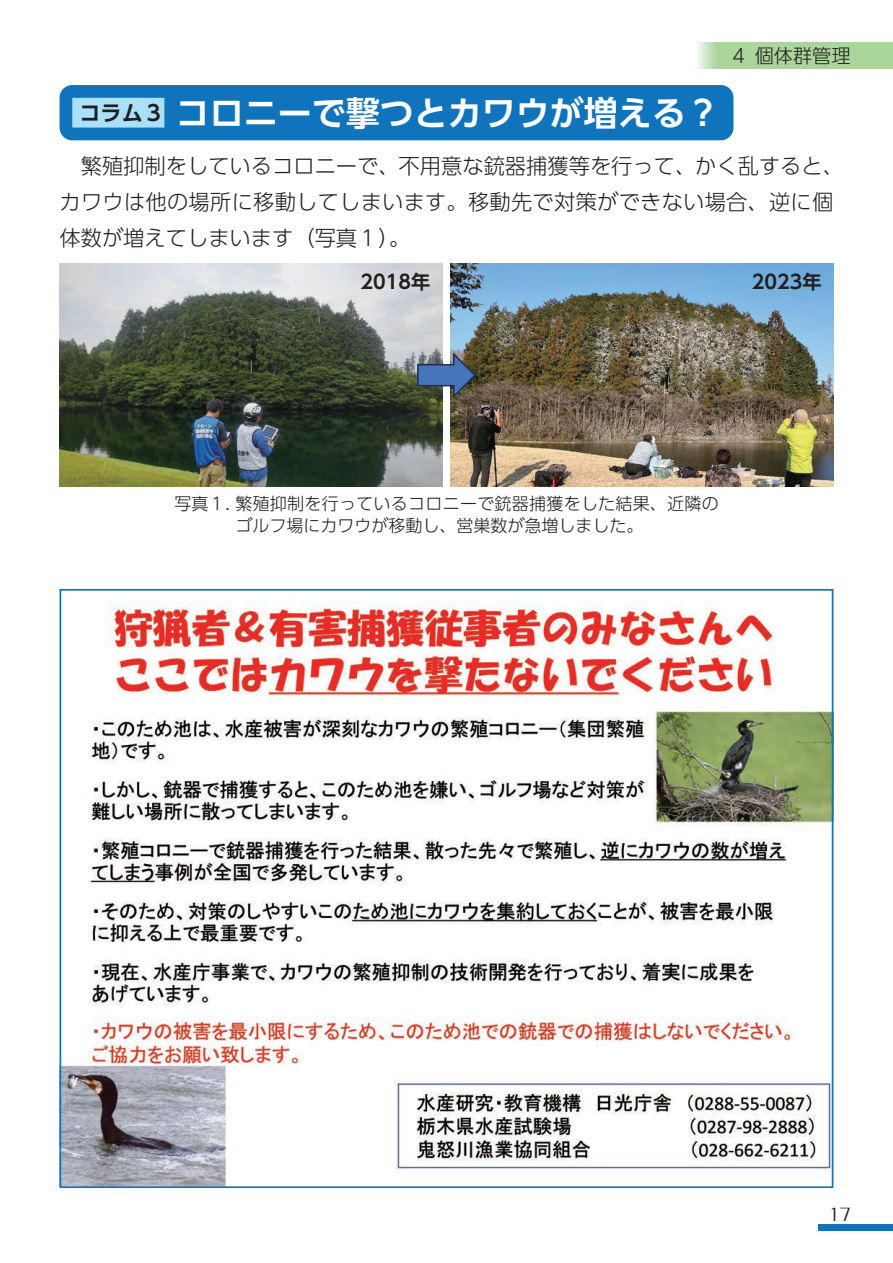
<style>
.page{position:relative;width:893px;height:1263px;background:#fff}
.page>*{position:absolute;margin:0;border:0;box-sizing:border-box;transform-origin:0 0}
.t1{font:700 34.05px "UD Shin Go Pro De";color:#fff}
.t2{font:300 21.3px/36.2px "UD Shin Go Pro";color:#231f20}
.t3{font:700 19.2px "UD Shin Go Pro De";color:#231f20}
.t4{font:300 19.2px "UD Shin Go Pro";color:#231f20}
.t5{font:300 16.95px/21.3px "UD Shin Go Pro";letter-spacing:.015em;color:#231f20}
.t6{font:16.95px "Folk Pro";color:#231f20}
.s1{font-size:21.3px;color:#231f20}
</style>
<div class="page">
<div style="left:60px;top:85px;width:673px;height:55px;background:#1074bc;border-radius:13px"></div>
<div style="left:72px;top:98px;width:92px;height:30px;background:#aae0f9"></div>
<svg style="left:698px;top:43px;width:195px;height:25px;background:#add69f"></svg>
<img style="left:63px;top:602px;width:767px;height:583px">
<img style="left:60px;top:264px;width:382px;height:223px">
<img style="left:451px;top:264px;width:382px;height:223px">
<svg style="left:416px;top:351px;width:61px;height:49px;background:#5d6f81"></svg>
<div style="left:819px;top:1225px;width:74px;height:6px;background:#1074bc"></div>
<p class="t1" style="left:79px;top:85px;width:642px"><span class="s1">コラム３</span>コロニーで撃つとカワウが増える？</p>
<p class="t4" style="left:729px;top:40px;width:123px">４ 個体群管理</p>
<p class="t2" style="left:60px;top:147px;width:786px">　繁殖抑制をしているコロニーで、不用意な銃器捕獲等を行って、かく乱すると、カワウは他の場所に移動してしまいます。移動先で対策ができない場合、逆に個体数が増えてしまいます（写真１）。</p>
<p class="t3" style="left:361px;top:266px;width:71px">2018年</p>
<p class="t3" style="left:752px;top:266px;width:71px">2023年</p>
<p class="t5" style="left:235px;top:493px;width:485px;text-indent:-61px">写真１. 繁殖抑制を行っているコロニーで銃器捕獲をした結果、近隣のゴルフ場にカワウが移動し、営巣数が急増しました。</p>
<p class="t6" style="left:829px;top:1200px;width:23px">17</p>
</div>
